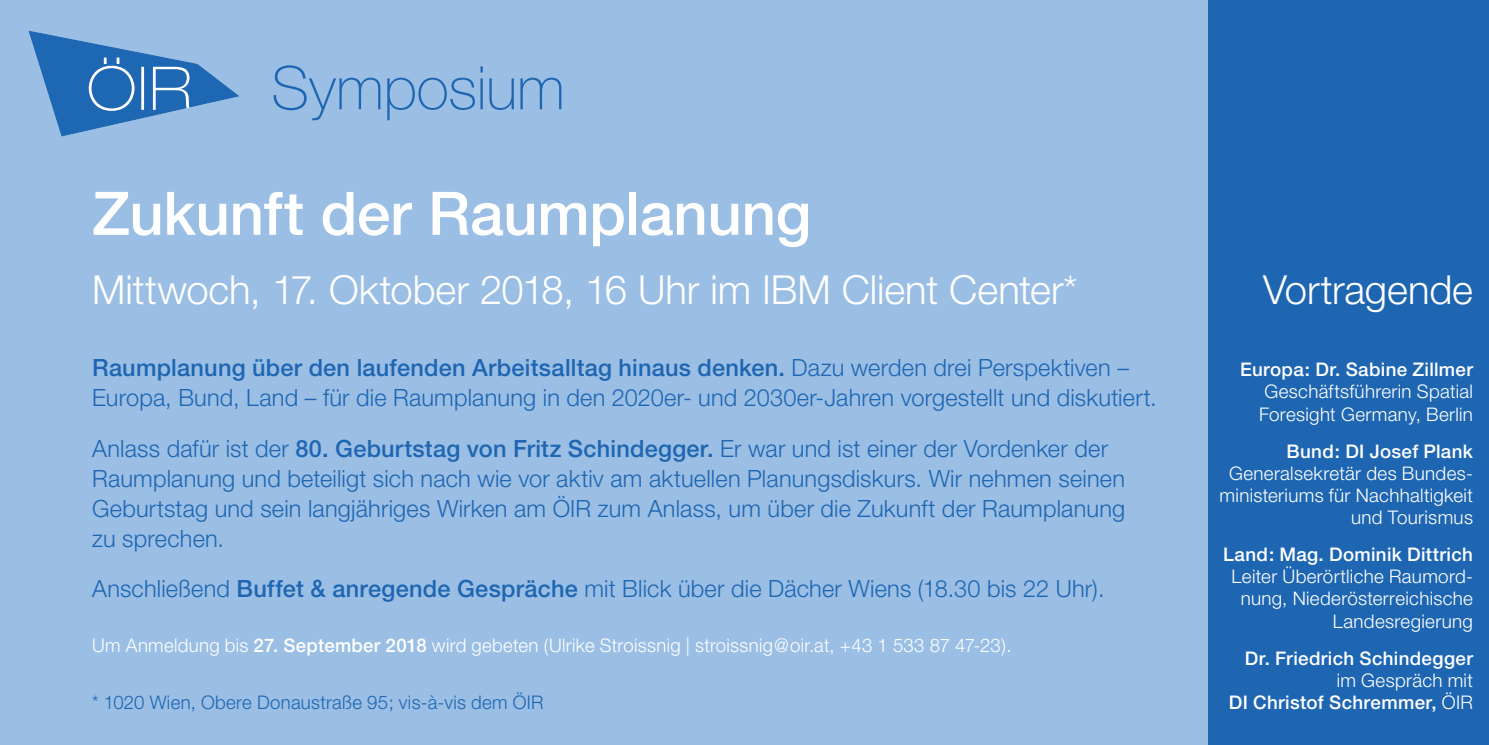
<style>
.page{position:relative;width:1489px;height:745px;background:#fff}
.page>*{position:absolute;margin:0;border:0;box-sizing:border-box;transform-origin:0 0}
.t1{font:500 60px "Helvetica Neue";letter-spacing:-.005em;color:#fff}
.t2{font:100 60px "Helvetica Neue";letter-spacing:-.005em;color:#1e66b2}
.t3{font:300 40px "Helvetica Neue";letter-spacing:-.005em;color:#fff}
.t4{font:300 23.75px/30px "Helvetica Neue";letter-spacing:.01em;color:#1e66b2}
.t5{font:300 18.75px/22px "Helvetica Neue";letter-spacing:.015em;color:#fff;text-align:right}
.t6{font:500 18.75px/22.2px "Helvetica Neue";letter-spacing:.02em;color:#fff;text-align:right}
.t7{font:300 18.75px "Helvetica Neue";letter-spacing:.015em;color:#1e66b2}
.s1{font-weight:500}
.s2{font-weight:300}
</style>
<div class="page">
<div style="left:0;top:0;width:1488px;height:744px;background:#9abee4"></div>
<div style="left:1208px;top:0;width:280px;height:744px;background:#1e66b2"></div>
<svg style="left:28px;top:30px;width:211px;height:106px"></svg>
<h1 class="t2" style="left:271px;top:54px;width:295px">Symposium</h1>
<h1 class="t1" style="left:92px;top:177px;width:720px">Zukunft der Raumplanung</h1>
<h2 class="t3" style="left:92px;top:265px;width:986px">Mittwoch, 17. Oktober 2018, 16 Uhr im IBM Client Center*</h2>
<p class="t4" style="left:92px;top:352px;width:1066px"><span class="s1">Raumplanung über den laufenden Arbeitsalltag hinaus denken.</span> Dazu werden drei Perspektiven –<br>Europa, Bund, Land – für die Raumplanung in den 2020er- und 2030er-Jahren vorgestellt und diskutiert.</p>
<p class="t4" style="left:92px;top:432px;width:1034px">Anlass dafür ist der <span class="s1">80. Geburtstag von Fritz Schindegger.</span> Er war und ist einer der Vordenker der Raumplanung und beteiligt sich nach wie vor aktiv am aktuellen Planungsdiskurs. Wir nehmen seinen Geburtstag und sein langjähriges Wirken am ÖIR zum Anlass, um über die Zukunft der Raumplanung zu sprechen.</p>
<p class="t4" style="left:92px;top:573px;width:1014px">Anschließend <span class="s1">Buffet &amp; anregende Gespräche</span> mit Blick über die Dächer Wiens (18.30 bis 22 Uhr).</p>
<p class="t5" style="left:92px;top:633px;width:921px">Um Anmeldung bis <span class="s1">27. September 2018</span> wird gebeten (Ulrike Stroissnig | stroissnig@oir.at, +43 1 533 87 47-23).</p>
<p class="t7" style="left:92px;top:690px;width:453px">* 1020 Wien, Obere Donaustraße 95; vis-à-vis dem ÖIR</p>
<h2 class="t3" style="left:1263px;top:265px;width:211px">Vortragende</h2>
<p class="t6" style="left:1239px;top:358px;width:234px">Europa: Dr. Sabine Zillmer</p>
<p class="t5" style="left:1258px;top:380px;width:215px;text-align:left">Geschäftsführerin Spatial<br>Foresight Germany, Berlin</p>
<p class="t6" style="left:1286px;top:439px;width:188px">Bund: DI Josef Plank</p>
<p class="t5" style="left:1219px;top:461px;width:255px">Generalsekretär des Bundes&shy;ministeriums für Nachhaltigkeit und Tourismus</p>
<p class="t6" style="left:1222px;top:542px;width:251px">Land: Mag. Dominik Dittrich</p>
<p class="t5" style="left:1231px;top:564px;width:243px">Leiter Überörtliche Raumord&shy;nung, Niederösterreichische<br>Landesregierung</p>
<p class="t6" style="left:1244px;top:646px;width:229px">Dr. Friedrich Schindegger</p>
<p class="t6" style="left:1228px;top:668px;width:246px"><span class="s2">im Gespräch mit<br></span>DI Christof Schremmer, <span class="s2">ÖIR</span></p>
</div>
